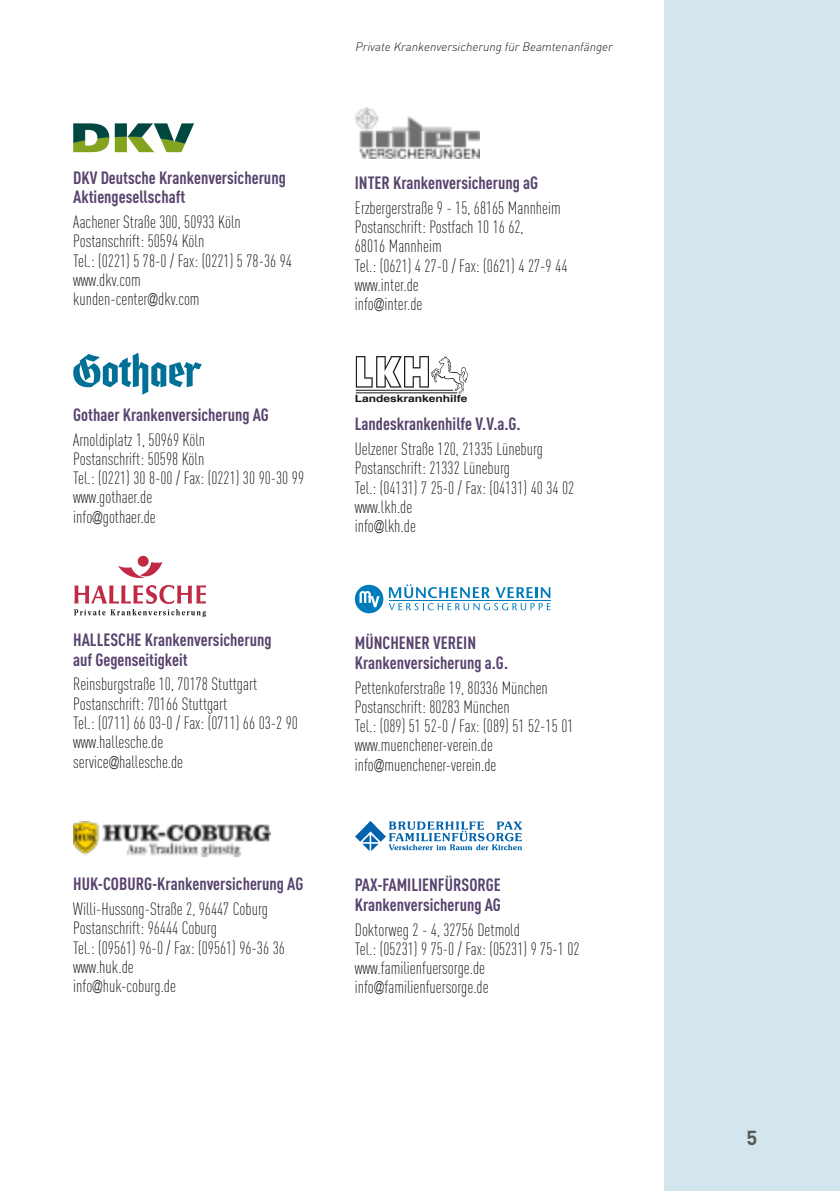
<style>
.page{position:relative;width:840px;height:1191px;background:#fff}
.page>*{position:absolute;margin:0;border:0;box-sizing:border-box;transform-origin:0 0}
.t1{font:700 20px "DIN";color:#565655}
.t2{font:300 condensed 17.6px/19.2px "DINOT";color:#191918}
.t3{font:700 condensed 17.6px/19.6px "DINOT";color:#57436d}
.t4{font:italic 300 12px "DIN";color:#191918}
.t5{font:700 10px "Helvetica";color:#191918;scale:1.2 1}
.s1{font-family:"Univers LT Std"}
</style>
<div class="page">
<div style="left:663px;top:0;width:176px;height:1191px;background:#d3e6ed"></div>
<svg style="left:73px;top:123px;width:121px;height:29px"></svg>
<svg style="left:73px;top:353px;width:129px;height:42px"></svg>
<div style="left:138px;top:556px;width:10px;height:11px;background:#c02a45;border-radius:50%"></div>
<svg style="left:118px;top:562px;width:44px;height:16px"></svg>
<svg style="left:74px;top:585px;width:132px;height:32px"></svg>
<img style="left:73px;top:821px;width:197px;height:35px">
<img style="left:354px;top:108px;width:125px;height:51px">
<svg style="left:355px;top:356px;width:112px;height:37px"></svg>
<svg style="left:388px;top:584px;width:162px;height:26px"></svg>
<div style="left:354px;top:585px;width:29px;height:28px;background:#007cbd;border-radius:50%"></div>
<svg style="left:359px;top:591px;width:20px;height:16px"></svg>
<svg style="left:355px;top:821px;width:167px;height:30px"></svg>
<p class="t3" style="left:73px;top:167px;width:214px">DKV Deutsche Krankenversicherung<br>Aktiengesellschaft</p>
<p class="t2" style="left:73px;top:212px;width:220px">Aachener Straße 300, 50933 Köln<br>Postanschrift: 50594 Köln<br>Tel.: (0221) 5 78-0 / Fax: (0221) 5 78-36 94 www.dkv.com<br>kunden-center<span class="s1">@</span>dkv.com</p>
<p class="t3" style="left:73px;top:404px;width:197px">Gothaer Krankenversicherung AG</p>
<p class="t2" style="left:73px;top:429px;width:232px">Arnoldiplatz 1, 50969 Köln<br>Postanschrift: 50598 Köln<br>Tel.: (0221) 30 8-00 / Fax: (0221) 30 90-30 99 www.gothaer.de<br>info<span class="s1">@</span>gothaer.de</p>
<p class="t3" style="left:73px;top:629px;width:200px">HALLESCHE Krankenversicherung auf Gegenseitigkeit</p>
<p class="t2" style="left:73px;top:673px;width:226px">Reinsburgstraße 10, 70178 Stuttgart<br>Postanschrift: 70166 Stuttgart<br>Tel.: (0711) 66 03-0 / Fax: (0711) 66 03-2 90 www.hallesche.de<br>service<span class="s1">@</span>hallesche.de</p>
<p class="t3" style="left:73px;top:873px;width:231px">HUK-COBURG-Krankenversicherung AG</p>
<p class="t2" style="left:73px;top:898px;width:213px">Willi-Hussong-Straße 2, 96447 Coburg<br>Postanschrift: 96444 Coburg<br>Tel.: (09561) 96-0 / Fax: (09561) 96-36 36 www.huk.de<br>info<span class="s1">@</span>huk-coburg.de</p>
<p class="t4" style="left:355px;top:39px;width:259px">Private Krankenversicherung für Beamtenanfänger</p>
<p class="t3" style="left:354px;top:172px;width:185px">INTER Krankenversicherung aG</p>
<p class="t2" style="left:354px;top:197px;width:214px">Erzbergerstraße 9 - 15, 68165 Mannheim<br>Postanschrift: Postfach 10 16 62,<br>68016 Mannheim<br>Tel.: (0621) 4 27-0 / Fax: (0621) 4 27-9 44 www.inter.de<br>info<span class="s1">@</span>inter.de</p>
<p class="t5" style="left:354px;top:390px;width:95px">Landeskrankenhilfe</p>
<p class="t3" style="left:354px;top:413px;width:167px">Landeskrankenhilfe V.V.a.G.</p>
<p class="t2" style="left:354px;top:438px;width:221px">Uelzener Straße 120, 21335 Lüneburg<br>Postanschrift: 21332 Lüneburg<br>Tel.: (04131) 7 25-0 / Fax: (04131) 40 34 02 www.lkh.de<br>info<span class="s1">@</span>lkh.de</p>
<p class="t3" style="left:354px;top:632px;width:155px">MÜNCHENER VEREIN<br>Krankenversicherung a.G.</p>
<p class="t2" style="left:354px;top:677px;width:220px">Pettenkoferstraße 19, 80336 München Postanschrift: 80283 München<br>Tel.: (089) 51 52-0 / Fax: (089) 51 52-15 01 www.muenchener-verein.de info<span class="s1">@</span>muenchener-verein.de</p>
<p class="t3" style="left:354px;top:874px;width:147px">PAX-FAMILIENFÜRSORGE<br>Krankenversicherung AG</p>
<p class="t2" style="left:354px;top:919px;width:226px">Doktorweg 2 - 4, 32756 Detmold<br>Tel.: (05231) 9 75-0 / Fax: (05231) 9 75-1 02 www.familienfuersorge.de info<span class="s1">@</span>familienfuersorge.de</p>
<p class="t1" style="left:746px;top:1124px;width:12px">5</p>
</div>
